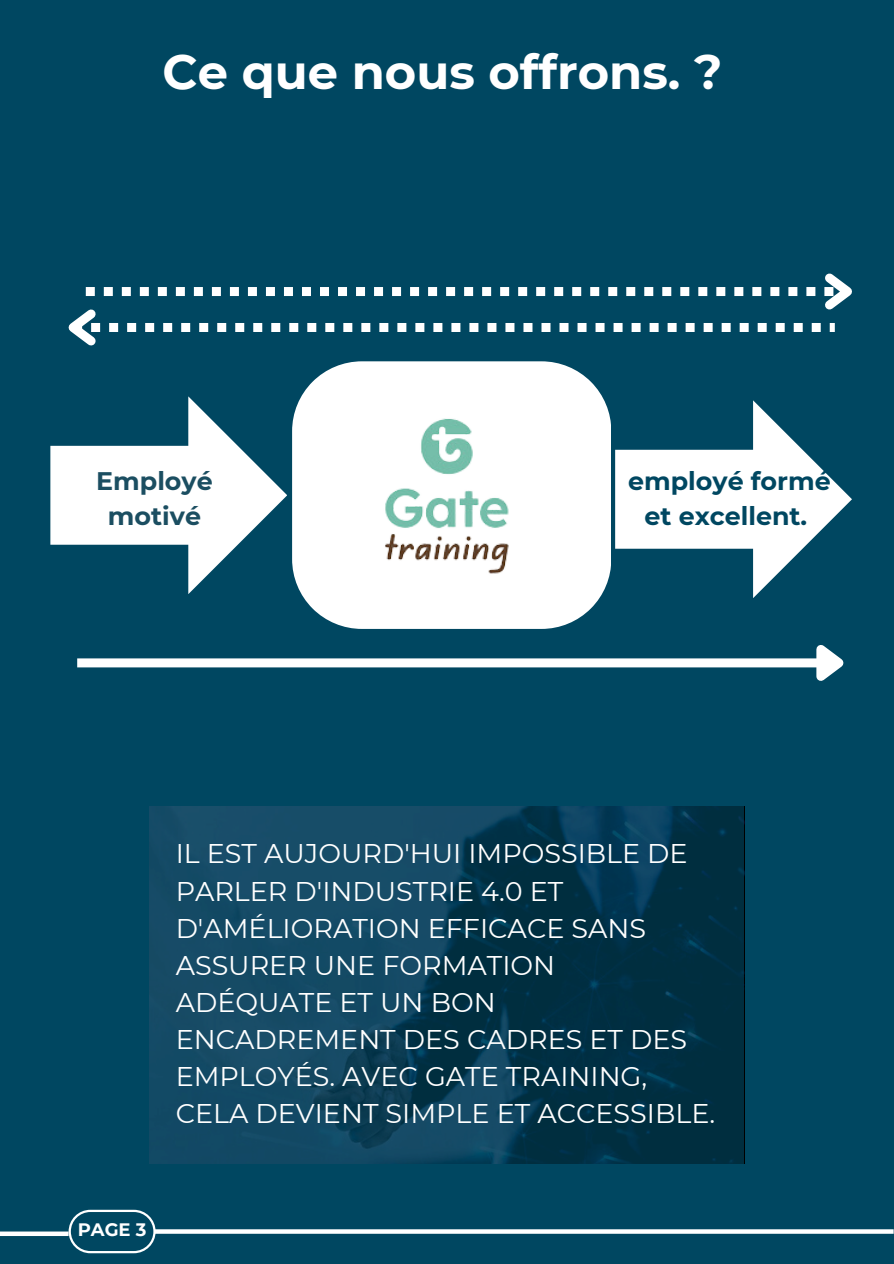
<style>
.page{position:relative;width:894px;height:1264px;background:#fff}
.page>*{position:absolute;margin:0;border:0;box-sizing:border-box;transform-origin:0 0}
.t1{font:700 48px "Montserrat";color:#fff}
.t2{font:27px/37.2px "Montserrat";color:#fff}
.t3{font:700 25.35px/34.8px "Montserrat";color:#004761;text-align:center}
.t4{font:700 25.35px/34.8px "Montserrat";color:#1b4e61;text-align:center}
.t5{font:700 18px "Montserrat";color:#fff}
</style>
<div class="page">
<div style="left:0;top:0;width:893px;height:1263px;background:#004761"></div>
<svg style="left:69px;top:1209px;width:86px;height:44px"></svg>
<svg style="left:154px;top:1229px;width:739px;height:4px;background:#edf2f4"></svg>
<svg style="left:0;top:1231px;width:69px;height:4px"></svg>
<svg style="left:150px;top:806px;width:593px;height:357px;background:#0a3d55"></svg>
<svg style="left:68px;top:273px;width:784px;height:73px"></svg>
<div style="left:77px;top:658px;width:741px;height:9px;background:#fff"></div>
<svg style="left:808px;top:645px;width:36px;height:36px"></svg>
<svg style="left:292px;top:373px;width:319px;height:244px;fill:#fff"></svg>
<img style="left:312px;top:361px;width:269px;height:268px">
<svg style="left:50px;top:396px;width:237px;height:198px"></svg>
<svg style="left:615px;top:400px;width:236px;height:198px"></svg>
<p class="t1" style="left:162px;top:42px;width:561px">Ce que nous offrons. ?</p>
<h3 class="t4" style="left:96px;top:463px;width:118px">Employé motivé</h3>
<p class="t3" style="left:628px;top:464px;width:204px">employé formé et excellent.</p>
<p class="t2" style="left:176px;top:835px;width:541px">IL EST AUJOURD'HUI IMPOSSIBLE DE<br>PARLER D'INDUSTRIE 4.0 ET<br>D'AMÉLIORATION EFFICACE SANS<br>ASSURER UNE FORMATION<br>ADÉQUATE ET UN BON<br>ENCADREMENT DES CADRES ET DES<br>EMPLOYÉS. AVEC GATE TRAINING,<br>CELA DEVIENT SIMPLE ET ACCESSIBLE.</p>
<h1 class="t5" style="left:78px;top:1218px;width:70px">PAGE 3</h1>
</div>
